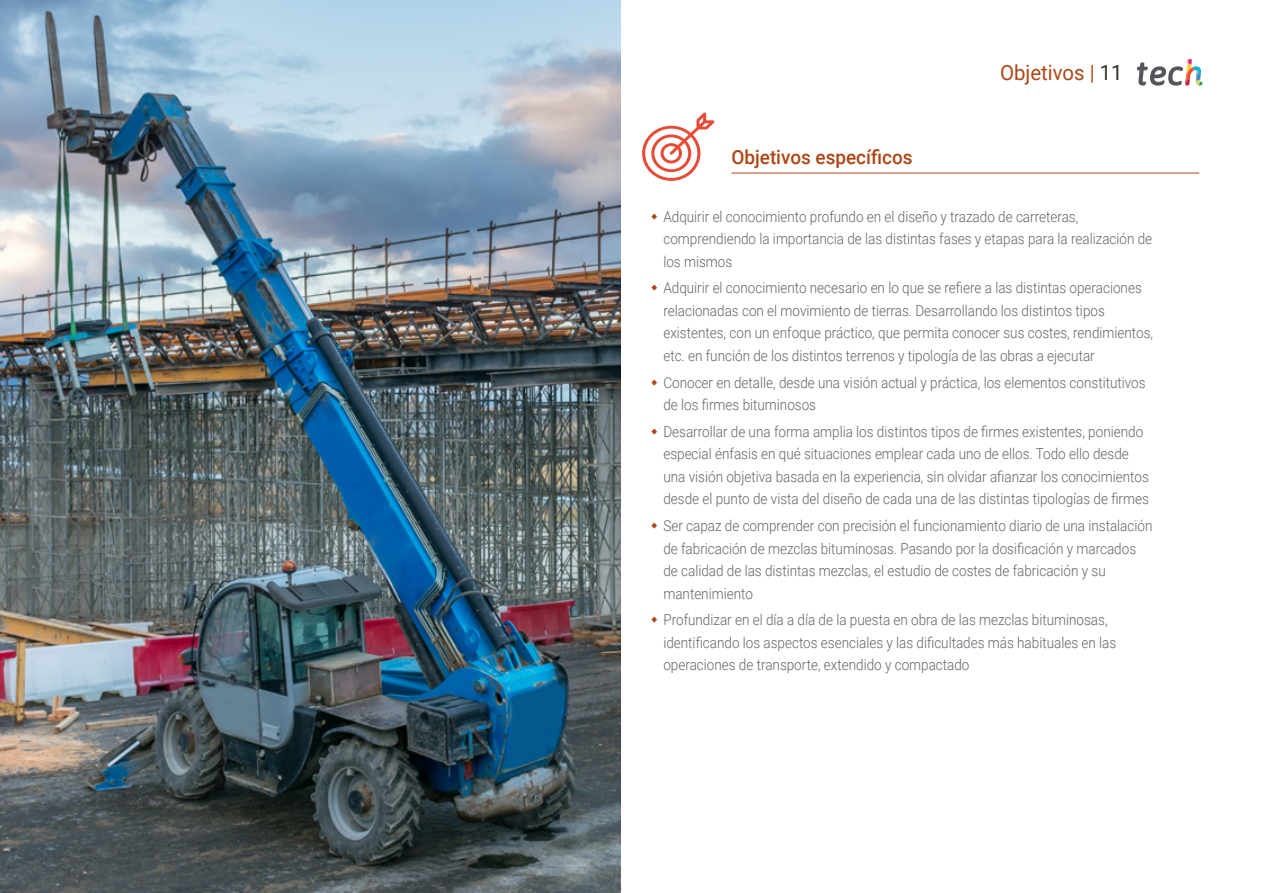
<style>
.page{position:relative;width:1263px;height:893px;background:#fff}
.page>*{position:absolute;margin:0;border:0;box-sizing:border-box;transform-origin:0 0}
.t1{font:21px "Roboto";color:#ae4615}
.t2{font:500 19.5px "Roboto";color:#ae4615}
.t3{font:300 15px/22.5px "Roboto";color:#61646a;scale:.9 1}
.s1{color:#312e20}
</style>
<div class="page">
<hr style="left:731px;top:173px;width:468px;height:1px;background:#ae4615">
<svg style="left:642px;top:112px;width:72px;height:69px"></svg>
<img style="left:0;top:0;width:621px;height:893px">
<svg style="left:1137px;top:59px;width:65px;height:27px"></svg>
<h2 class="t2" style="left:731px;top:144px;width:183px">Objetivos específicos</h2>
<h1 class="t1" style="left:1000px;top:57px;width:124px">Objetivos | <span class="s1">11</span></h1>
<p class="t3" style="left:663px;top:204px;width:545px">Adquirir el conocimiento profundo en el diseño y trazado de carreteras, comprendiendo la importancia de las distintas fases y etapas para la realización de los mismos</p>
<p class="t3" style="left:663px;top:276px;width:546px">Adquirir el conocimiento necesario en lo que se refiere a las distintas operaciones relacionadas con el movimiento de tierras. Desarrollando los distintos tipos existentes, con un enfoque práctico, que permita conocer sus costes, rendimientos, etc. en función de los distintos terrenos y tipología de las obras a ejecutar</p>
<p class="t3" style="left:663px;top:370px;width:537px">Conocer en detalle, desde una visión actual y práctica, los elementos constitutivos de los firmes bituminosos</p>
<p class="t3" style="left:663px;top:420px;width:541px">Desarrollar de una forma amplia los distintos tipos de firmes existentes, poniendo especial énfasis en qué situaciones emplear cada uno de ellos. Todo ello desde una visión objetiva basada en la experiencia, sin olvidar afianzar los conocimientos desde el punto de vista del diseño de cada una de las distintas tipologías de firmes</p>
<p class="t3" style="left:663px;top:514px;width:545px">Ser capaz de comprender con precisión el funcionamiento diario de una instalación de fabricación de mezclas bituminosas. Pasando por la dosificación y marcados de calidad de las distintas mezclas, el estudio de costes de fabricación y su mantenimiento</p>
<p class="t3" style="left:663px;top:608px;width:505px">Profundizar en el día a día de la puesta en obra de las mezclas bituminosas, identificando los aspectos esenciales y las dificultades más habituales en las operaciones de transporte, extendido y compactado</p>
</div>
